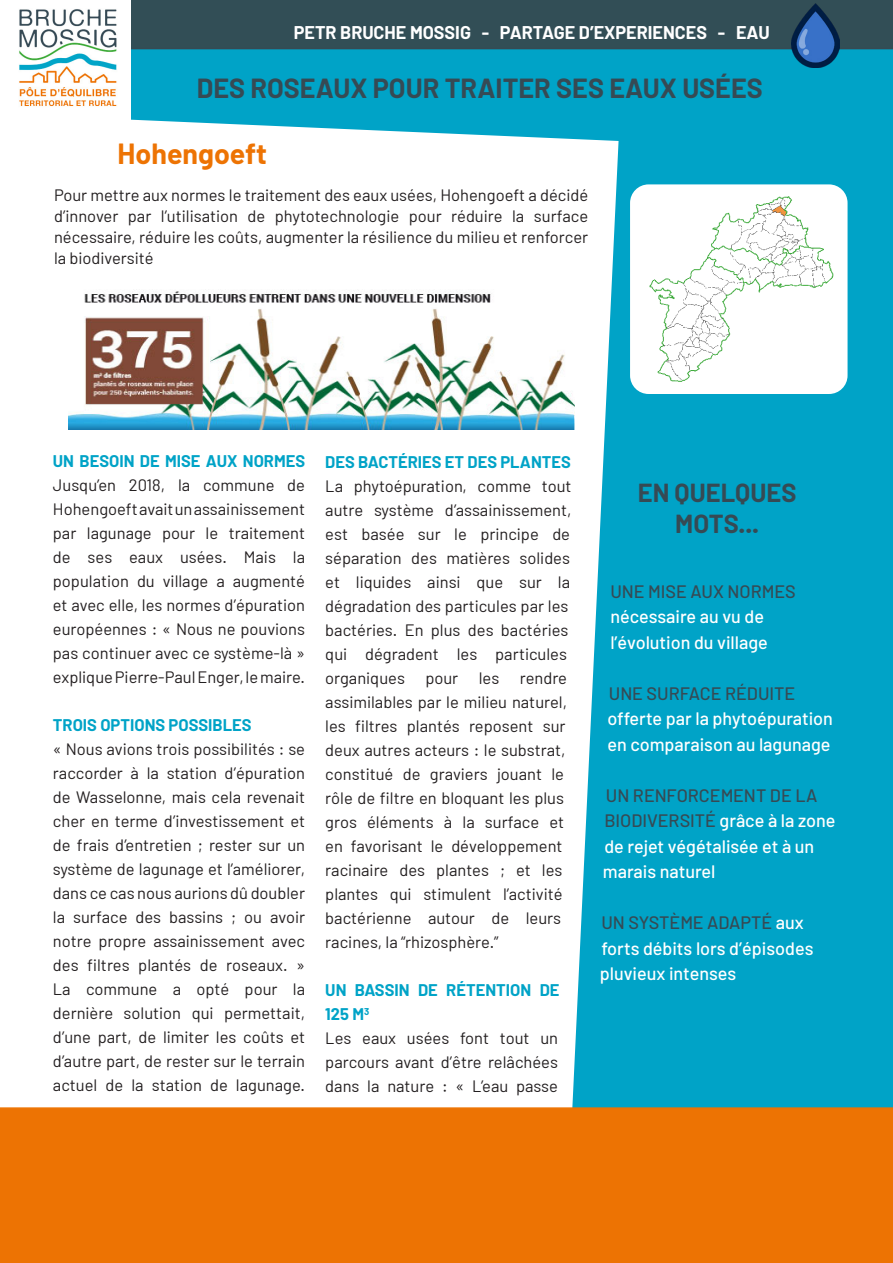
<style>
.page{position:relative;width:893px;height:1263px;background:#fff}
.page>*{position:absolute;margin:0;border:0;box-sizing:border-box;transform-origin:0 0}
.t1{font:700 28.5px "Barlow";color:#ed7303}
.t2{font:700 27px "Barlow";color:#364a54}
.t3{font:700 25.5px/30.6px "Barlow";color:#364a54;text-align:center}
.t4{font:500 18px/25.5px "Barlow";color:#fff}
.t5{font:700 18px "Barlow";color:#fff}
.t6{font:500 18px "Barlow";color:#364a54}
.t7{font:16.5px/24px "Barlow";color:#231f20;text-align:justify}
.t8{font:700 16.5px "Barlow";color:#00a3c7}
.s1{font-weight:700;color:#00a3c7}
.s2{color:#364a54}
</style>
<div class="page">
<svg style="left:572px;top:153px;width:321px;height:954px;background:#15aacb"></svg>
<svg style="left:131px;top:49px;width:762px;height:104px;background:#24afce"></svg>
<div style="left:0;top:1107px;width:893px;height:156px;background:#ed7303"></div>
<div style="left:131px;top:0;width:762px;height:49px;background:#324e56"></div>
<img style="left:19px;top:9px;width:98px;height:97px">
<img style="left:68px;top:289px;width:506px;height:140px">
<img style="left:792px;top:4px;width:48px;height:63px">
<img style="left:630px;top:184px;width:217px;height:210px">
<p class="t5" style="left:294px;top:21px;width:477px">PETR BRUCHE MOSSIG - PARTAGE D’EXPERIENCES - EAU</p>
<h2 class="t2" style="left:197px;top:71px;width:568px">DES ROSEAUX POUR TRAITER SES EAUX USÉES</h2>
<h1 class="t1" style="left:118px;top:136px;width:151px">Hohengoeft</h1>
<p class="t7" style="left:54px;top:184px;width:536px;line-height:21px">Pour mettre aux normes le traitement des eaux usées, Hohengoeft a décidé d’innover par l’utilisation de phytotechnologie pour réduire la surface nécessaire, réduire les coûts, augmenter la résilience du milieu et renforcer la biodiversité</p>
<p class="t8" style="left:53px;top:451px;width:254px">UN BESOIN DE MISE AUX NORMES</p>
<p class="t7" style="left:53px;top:473px;width:254px">Jusqu’en 2018, la commune de Hohengoeft avait un assainissement par lagunage pour le traitement de ses eaux usées. Mais la population du village a augmenté et avec elle, les normes d’épuration européennes : « Nous ne pouvions pas continuer avec ce système-là » explique Pierre-Paul Enger, le maire.</p>
<p class="t8" style="left:53px;top:715px;width:200px">TROIS OPTIONS POSSIBLES</p>
<p class="t7" style="left:53px;top:737px;width:254px">« Nous avions trois possibilités : se raccorder à la station d’épuration de Wasselonne, mais cela revenait cher en terme d’investissement et de frais d’entretien ; rester sur un système de lagunage et l’améliorer, dans ce cas nous aurions dû doubler la surface des bassins ; ou avoir notre propre assainissement avec des filtres plantés de roseaux. » La commune a opté pour la dernière solution qui permettait, d’une part, de limiter les coûts et d’autre part, de rester sur le terrain actuel de la station de lagunage.</p>
<p class="t8" style="left:325px;top:452px;width:247px">DES BACTÉRIES ET DES PLANTES</p>
<p class="t7" style="left:325px;top:474px;width:248px;text-align:left">La phytoépuration, comme tout autre système d’assainissement, est basée sur le principe de séparation des matières solides et liquides ainsi que sur la dégradation des particules par les bactéries. En plus des bactéries qui dégradent les particules organiques pour les rendre assimilables par le milieu naturel, les filtres plantés reposent sur deux autres acteurs : le substrat, constitué de graviers jouant le rôle de filtre en bloquant les plus gros éléments à la surface et en favorisant le développement racinaire des plantes ; et les plantes qui stimulent l’activité bactérienne autour de leurs racines, la “rhizosphère.”</p>
<p class="t7" style="left:325px;top:978px;width:236px;text-align:left"><span class="s1">UN BASSIN DE RÉTENTION DE<br>125 M</span><sup>3<br></sup>Les eaux usées font tout un parcours avant d’être relâchées dans la nature : « L’eau passe</p>
<h3 class="t3" style="left:638px;top:477px;width:160px">EN QUELQUES<br>MOTS...</h3>
<p class="t6" style="left:610px;top:580px;width:187px">UNE MISE AUX NORMES</p>
<p class="t4" style="left:610px;top:604px;width:159px">nécessaire au vu de l’évolution du village</p>
<p class="t6" style="left:609px;top:682px;width:188px">UNE SURFACE RÉDUITE</p>
<p class="t4" style="left:607px;top:706px;width:227px">offerte par la phytoépuration en comparaison au lagunage</p>
<p class="t4" style="left:603px;top:782px;width:234px"><span class="s2">UN RENFORCEMENT DE LA<br>BIODIVERSITÉ</span> grâce à la zone de rejet végétalisée et à un marais naturel</p>
<p class="t4" style="left:600px;top:910px;width:215px"><span class="s2">UN SYSTÈME ADAPTÉ</span> aux forts débits lors d’épisodes pluvieux intenses</p>
</div>
